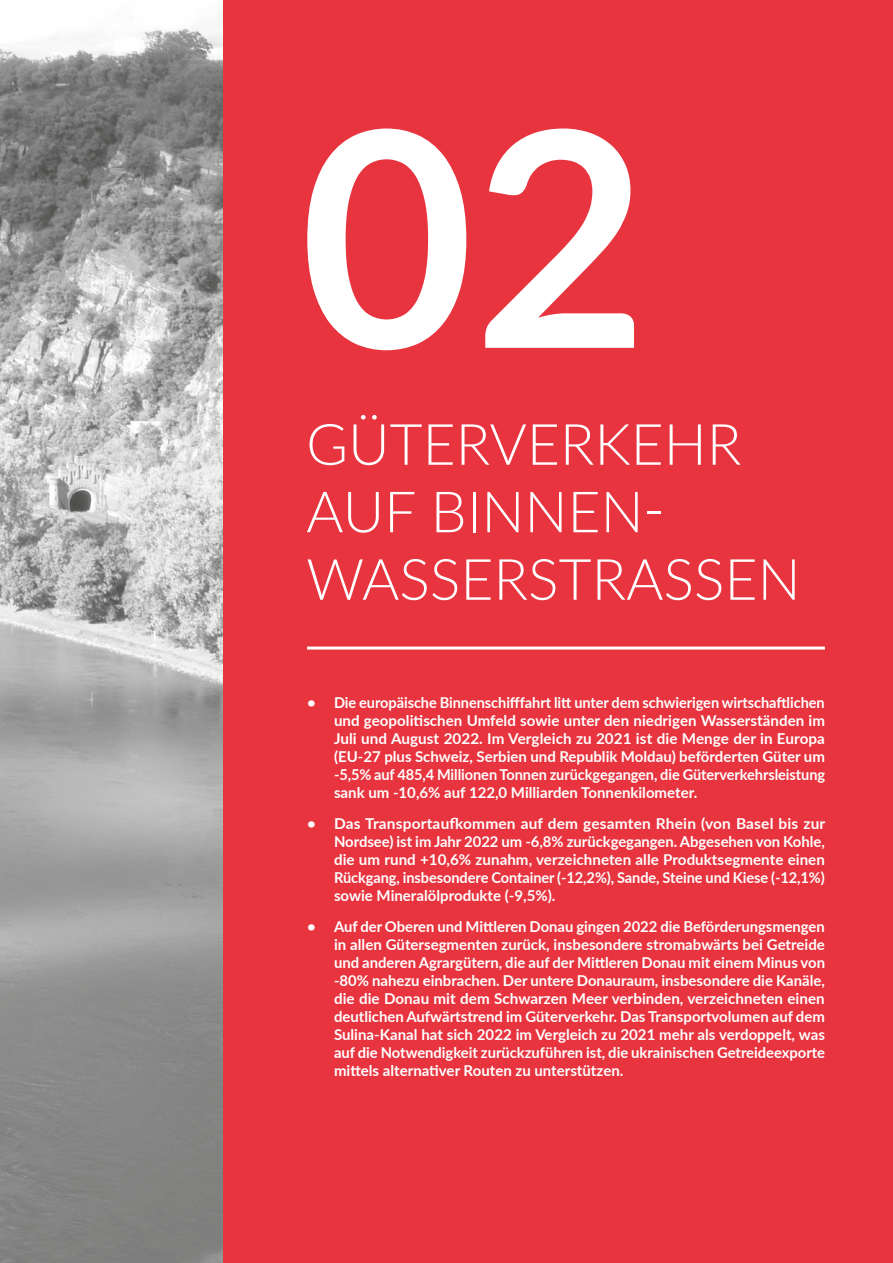
<style>
.page{position:relative;width:893px;height:1263px;background:#fff}
.page>*{position:absolute;margin:0;border:0;box-sizing:border-box;transform-origin:0 0}
.t1{font:700 300px "Lato";color:#fff}
.t2{font:300 57px/67.5px "Lato";color:#fff}
.t3{font:700 15px/18px "Lato";color:#fff;text-align:justify}
</style>
<div class="page">
<div style="left:223px;top:0;width:670px;height:1263px;background:#e7343f"></div>
<hr style="left:307px;top:646px;width:518px;height:3px;background:#fff">
<img style="left:0;top:28px;width:223px;height:1235px">
<h1 class="t1" style="left:300px;top:18px;width:349px">02</h1>
<h2 class="t2" style="left:306px;top:408px;width:496px">GÜTERVERKEHR<br>AUF BINNEN-<br>WASSERSTRASSEN</h2>
<p class="t3" style="left:334px;top:693px;width:493px;text-indent:-27px">• Die europäische Binnenschifffahrt litt unter dem schwierigen wirtschaftlichen und geopolitischen Umfeld sowie unter den niedrigen Wasserständen im Juli und August 2022. Im Vergleich zu 2021 ist die Menge der in Europa (EU-27 plus Schweiz, Serbien und Republik Moldau) beförderten Güter um -5,5% auf 485,4 Millionen Tonnen zurückgegangen, die Güterverkehrsleistung sank um -10,6% auf 122,0 Milliarden Tonnenkilometer.</p>
<p class="t3" style="left:334px;top:814px;width:493px;text-indent:-27px">• Das Transportaufkommen auf dem gesamten Rhein (von Basel bis zur Nordsee) ist im Jahr 2022 um -6,8% zurückgegangen. Abgesehen von Kohle, die um rund +10,6% zunahm, verzeichneten alle Produktsegmente einen Rückgang, insbesondere Container (-12,2%), Sande, Steine und Kiese (-12,1%) sowie Mineralölprodukte (-9,5%).</p>
<p class="t3" style="left:334px;top:917px;width:493px;text-indent:-27px">• Auf der Oberen und Mittleren Donau gingen 2022 die Beförderungsmengen in allen Gütersegmenten zurück, insbesondere stromabwärts bei Getreide und anderen Agrargütern, die auf der Mittleren Donau mit einem Minus von -80% nahezu einbrachen. Der untere Donauraum, insbesondere die Kanäle, die die Donau mit dem Schwarzen Meer verbinden, verzeichneten einen deutlichen Aufwärtstrend im Güterverkehr. Das Transportvolumen auf dem Sulina-Kanal hat sich 2022 im Vergleich zu 2021 mehr als verdoppelt, was auf die Notwendigkeit zurückzuführen ist, die ukrainischen Getreideexporte mittels alternativer Routen zu unterstützen.</p>
</div>
